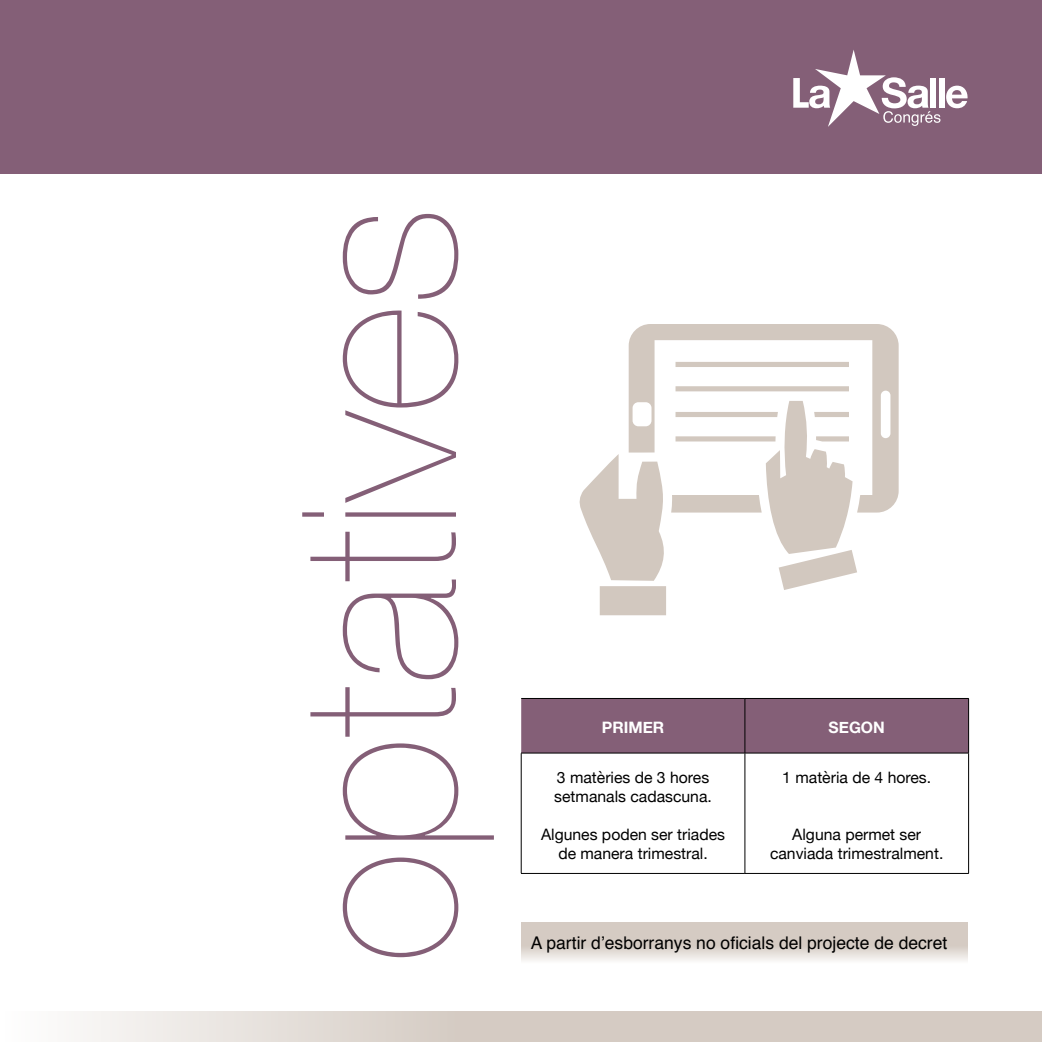
<style>
.page{position:relative;width:1042px;height:1042px;background:#fff}
.page>*{position:absolute;margin:0;border:0;box-sizing:border-box;transform-origin:0 0}
.t1{font:200 215.25px "Helvetica Neue";color:#845f77}
.t2{font:17.5px "Helvetica";color:#000}
.t3{font:15.75px/18.9px "Helvetica Neue";color:#000;text-align:center}
.t4{font:700 15.75px "Helvetica Neue";color:#fff}
</style>
<div class="page">
<svg style="left:521px;top:922px;width:446px;height:39px;background:#dbd3cc"></svg>
<div style="left:521px;top:699px;width:447px;height:54px;background:#845f77"></div>
<hr style="left:521px;top:698px;width:224px;height:1px;background:#000">
<hr style="left:745px;top:698px;width:224px;height:1px;background:#000">
<hr style="left:744px;top:699px;width:1px;height:54px;background:#000">
<hr style="left:968px;top:699px;width:1px;height:54px;background:#000">
<hr style="left:521px;top:753px;width:224px;height:1px;background:#000">
<hr style="left:521px;top:753px;width:1px;height:120px;background:#000">
<hr style="left:745px;top:753px;width:224px;height:1px;background:#000">
<hr style="left:744px;top:753px;width:1px;height:120px;background:#000">
<hr style="left:968px;top:753px;width:1px;height:120px;background:#000">
<hr style="left:521px;top:873px;width:224px;height:1px;background:#000">
<hr style="left:745px;top:873px;width:224px;height:1px;background:#000">
<div style="left:0;top:0;width:1042px;height:174px;background:#845f77"></div>
<div style="left:938px;top:78px;width:6px;height:30px;background:#fff"></div>
<svg style="left:946px;top:86px;width:22px;height:22px"></svg>
<svg style="left:793px;top:50px;width:147px;height:77px"></svg>
<svg style="left:579px;top:324px;width:319px;height:291px"></svg>
<svg style="left:80px;top:1011px;width:962px;height:31px;background:#dbd3cc"></svg>
<h1 class="t1" style="left:212px;top:963px;width:759px;rotate:-90deg">optatives</h1>
<p class="t4" style="left:602px;top:715px;width:64px">PRIMER</p>
<p class="t4" style="left:828px;top:715px;width:58px">SEGON</p>
<p class="t3" style="left:554px;top:769px;width:159px;text-align:left">3 matèries de 3 hores setmanals cadascuna.</p>
<p class="t3" style="left:541px;top:825px;width:186px">Algunes poden ser triades de manera trimestral.</p>
<p class="t3" style="left:782px;top:769px;width:150px">1 matèria de 4 hores.</p>
<p class="t3" style="left:770px;top:825px;width:175px">Alguna permet ser canviada trimestralment.</p>
<p class="t2" style="left:531px;top:929px;width:418px">A partir d’esborranys no oficials del projecte de decret</p>
</div>
